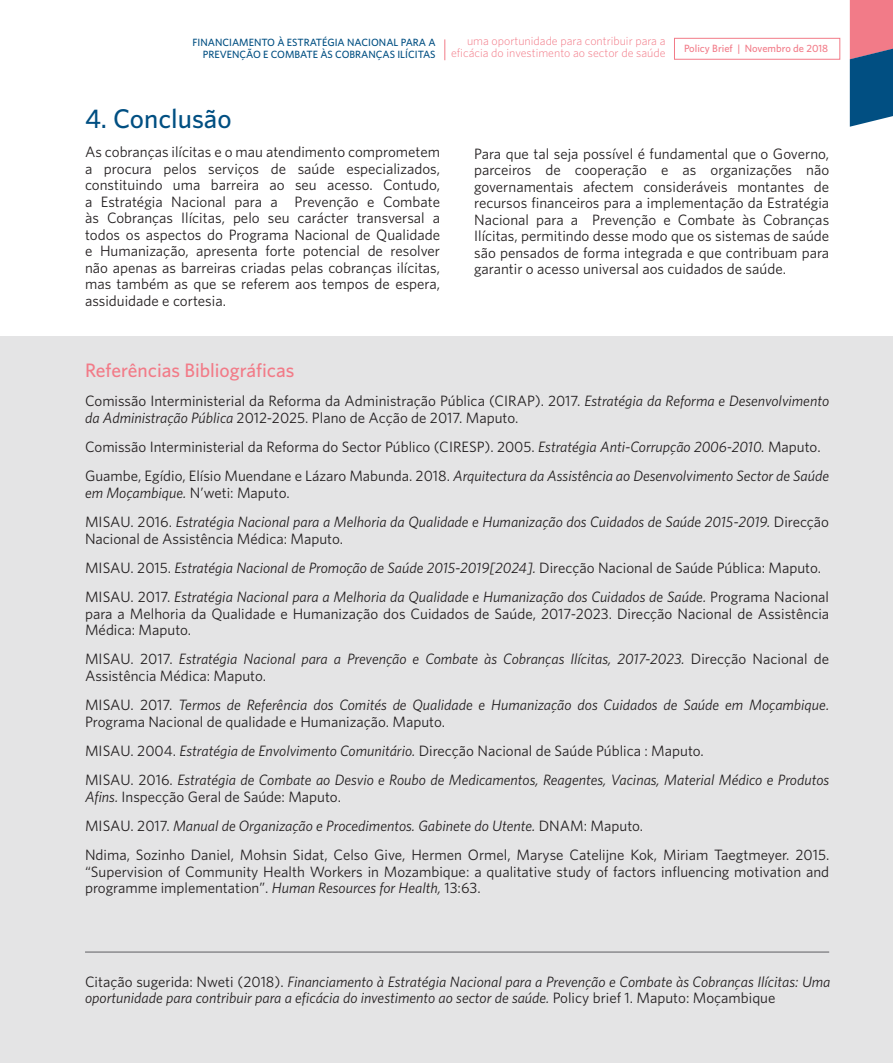
<style>
.page{position:relative;width:893px;height:1063px;background:#fff}
.page>*{position:absolute;margin:0;border:0;box-sizing:border-box;transform-origin:0 0}
.t1{font:500 27px "Whitney";color:#014f82}
.t2{font:500 19.5px "Whitney";color:#f27b88}
.t3{font:15px/16.5px "Whitney";color:#231f20}
.t4{font:italic 15px/29.2px "Whitney";color:#231f20}
.t5{font:300 12px/12px "Whitney";color:#f27b88;text-align:right}
.t6{font:500 10.5px/12px "Whitney";color:#014f82;text-align:right}
.t7{font:500 10.5px "Whitney";color:#f27b88}
.s1{font-style:italic}
.s2{font-style:normal}
</style>
<div class="page">
<div style="left:674px;top:38px;width:166px;height:22px;border:1px solid #f27b88"></div>
<svg style="left:850px;top:0;width:43px;height:127px;background:#72698a"></svg>
<svg style="left:444px;top:39px;width:1px;height:21px"></svg>
<div style="left:0;top:336px;width:893px;height:727px;background:#e4e4e5"></div>
<hr style="left:85px;top:951px;width:744px;height:2px;background:#6c6d70">
<p class="t6" style="left:193px;top:36px;width:245px">FINANCIAMENTO À ESTRATÉGIA NACIONAL PARA A<br>PREVENÇÃO E COMBATE ÀS COBRANÇAS ILÍCITAS</p>
<p class="t5" style="left:451px;top:35px;width:216px">uma oportunidade para contribuir para a eficácia do investimento ao sector de saúde</p>
<p class="t7" style="left:684px;top:42px;width:146px">Policy Brief | Novembro de 2018</p>
<h1 class="t1" style="left:85px;top:101px;width:148px">4. Conclusão</h1>
<p class="t3" style="left:85px;top:143px;width:357px;text-align:justify">As cobranças ilícitas e o mau atendimento comprometem a procura pelos serviços de saúde especializados, constituindo uma barreira ao seu acesso. Contudo, a Estratégia Nacional para a Prevenção e Combate às Cobranças Ilícitas, pelo seu carácter transversal a todos os aspectos do Programa Nacional de Qualidade e Humanização, apresenta forte potencial de resolver não apenas as barreiras criadas pelas cobranças ilícitas, mas também as que se referem aos tempos de espera, assiduidade e cortesia.</p>
<p class="t3" style="left:474px;top:145px;width:357px;text-align:justify">Para que tal seja possível é fundamental que o Governo, parceiros de cooperação e as organizações não governamentais afectem consideráveis montantes de recursos financeiros para a implementação da Estratégia Nacional para a Prevenção e Combate às Cobranças Ilícitas, permitindo desse modo que os sistemas de saúde são pensados de forma integrada e que contribuam para garantir o acesso universal aos cuidados de saúde.</p>
<h2 class="t2" style="left:85px;top:357px;width:211px">Referências Bibliográficas</h2>
<p class="t3" style="left:85px;top:392px;width:746px">Comissão Interministerial da Reforma da Administração Pública (CIRAP). 2017. <span class="s1">Estratégia da Reforma e Desenvolvimento da Administração Pública</span> 2012-2025. Plano de Acção de 2017. Maputo.</p>
<p class="t3" style="left:85px;top:432px;width:746px;line-height:29.2px">Comissão Interministerial da Reforma do Sector Público (CIRESP). 2005. <span class="s1">Estratégia Anti-Corrupção 2006-2010.</span> Maputo.<br>Guambe, Egídio, Elísio Muendane e Lázaro Mabunda. 2018. <span class="s1">Arquitectura da Assistência ao Desenvolvimento Sector de Saúde</span></p>
<p class="t4" style="left:85px;top:478px;width:746px">em Moçambique. <span class="s2">N’weti: Maputo.<br>MISAU. 2016.</span> Estratégia Nacional para a Melhoria da Qualidade e Humanização dos Cuidados de Saúde 2015-2019. <span class="s2">Direcção</span></p>
<p class="t4" style="left:85px;top:523px;width:746px"><span class="s2">Nacional de Assistência Médica: Maputo.<br>MISAU. 2015.</span> Estratégia Nacional de Promoção de Saúde 2015-2019[2024]. <span class="s2">Direcção Nacional de Saúde Pública: Maputo.<br>MISAU. 2017.</span> Estratégia Nacional para a Melhoria da Qualidade e Humanização dos Cuidados de Saúde. <span class="s2">Programa Nacional</span></p>
<p class="t3" style="left:85px;top:605px;width:746px">para a Melhoria da Qualidade e Humanização dos Cuidados de Saúde, 2017-2023. Direcção Nacional de Assistência<br>Médica: Maputo.</p>
<p class="t4" style="left:85px;top:650px;width:746px;line-height:16.5px"><span class="s2">MISAU. 2017.</span> Estratégia Nacional para a Prevenção e Combate às Cobranças Ilícitas, 2017-2023. <span class="s2">Direcção Nacional de<br>Assistência Médica: Maputo.</span></p>
<p class="t4" style="left:85px;top:696px;width:746px;line-height:16.5px"><span class="s2">MISAU. 2017.</span> Termos de Referência dos Comités de Qualidade e Humanização dos Cuidados de Saúde em Moçambique.<br><span class="s2">Programa Nacional de qualidade e Humanização. Maputo.</span></p>
<p class="t4" style="left:85px;top:736px;width:746px"><span class="s2">MISAU. 2004.</span> Estratégia de Envolvimento Comunitário. <span class="s2">Direcção Nacional de Saúde Pública : Maputo.<br>MISAU. 2016.</span> Estratégia de Combate ao Desvio e Roubo de Medicamentos, Reagentes, Vacinas, Material Médico e Produtos</p>
<p class="t3" style="left:85px;top:781px;width:746px;line-height:29.2px"><span class="s1">Afins.</span> Inspecção Geral de Saúde: Maputo.<br>MISAU. 2017. <span class="s1">Manual de Organização e Procedimentos. Gabinete do Utente.</span> DNAM: Maputo.<br>Ndima, Sozinho Daniel, Mohsin Sidat, Celso Give, Hermen Ormel, Maryse Catelijne Kok, Miriam Taegtmeyer. 2015.</p>
<p class="t3" style="left:85px;top:863px;width:746px">“Supervision of Community Health Workers in Mozambique: a qualitative study of factors influencing motivation and programme implementation”. <span class="s1">Human Resources for Health,</span> 13:63.</p>
<p class="t4" style="left:85px;top:973px;width:747px;line-height:16.5px"><span class="s2">Citação sugerida: Nweti (2018).</span> Financiamento à Estratégia Nacional para a Prevenção e Combate às Cobranças Ilícitas: Uma oportunidade para contribuir para a eficácia do investimento ao sector de saúde. <span class="s2">Policy brief 1. Maputo: Moçambique</span></p>
</div>
